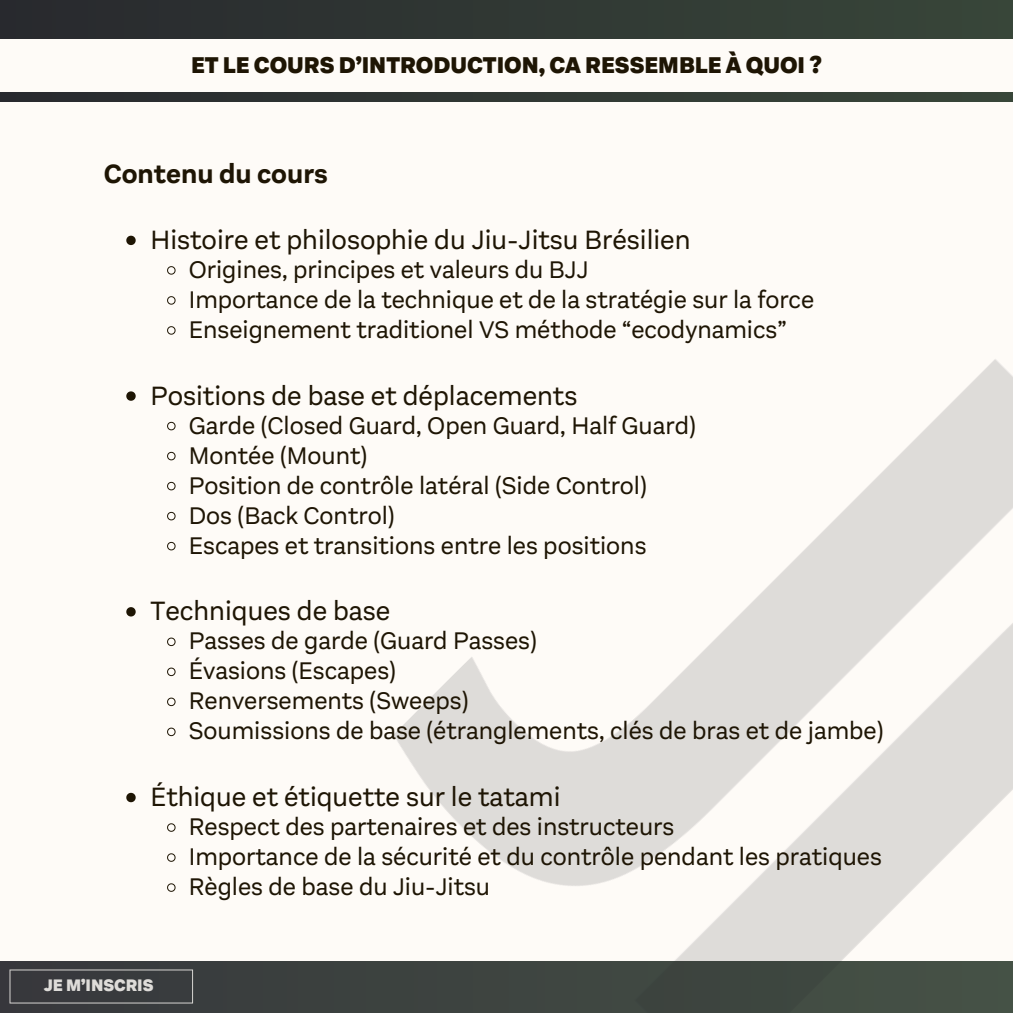
<style>
.page{position:relative;width:1013px;height:1013px;background:#fff}
.page>*{position:absolute;margin:0;border:0;box-sizing:border-box;transform-origin:0 0}
.t1{font:27.5px "Aestetico";color:#1e1504}
.t2{font:700 27.5px "Aestetico";color:#1e1504}
.t3{font:25px "Aestetico";color:#1e1504}
.t4{font:900 23.75px "Aestetico";color:#1e1504}
.t5{font:900 17.25px "Aestetico";color:#dedcd9}
</style>
<div class="page">
<div style="left:0;top:0;width:1012px;height:1012px;background:#fefbf7"></div>
<div style="left:0;top:0;width:1012px;height:39px;background:linear-gradient(to right,#28292e,#384639)"></div>
<div style="left:0;top:961px;width:1012px;height:51px;background:#3a3f3e"></div>
<img style="left:394px;top:359px;width:618px;height:653px">
<svg style="left:0;top:93px;width:1012px;height:9px;background:#2f3733"></svg>
<svg style="left:126px;top:236px;width:10px;height:9px"></svg>
<svg style="left:167px;top:266px;width:9px;height:9px"></svg>
<svg style="left:167px;top:296px;width:9px;height:9px"></svg>
<svg style="left:167px;top:326px;width:9px;height:9px"></svg>
<svg style="left:126px;top:391px;width:10px;height:10px"></svg>
<svg style="left:167px;top:421px;width:9px;height:10px"></svg>
<svg style="left:167px;top:451px;width:9px;height:10px"></svg>
<svg style="left:167px;top:481px;width:9px;height:10px"></svg>
<svg style="left:167px;top:511px;width:9px;height:10px"></svg>
<svg style="left:167px;top:541px;width:9px;height:10px"></svg>
<svg style="left:126px;top:607px;width:10px;height:9px"></svg>
<svg style="left:167px;top:637px;width:9px;height:9px"></svg>
<svg style="left:167px;top:667px;width:9px;height:9px"></svg>
<svg style="left:167px;top:697px;width:9px;height:9px"></svg>
<svg style="left:167px;top:727px;width:9px;height:9px"></svg>
<svg style="left:126px;top:792px;width:10px;height:10px"></svg>
<svg style="left:167px;top:823px;width:9px;height:9px"></svg>
<svg style="left:167px;top:853px;width:9px;height:9px"></svg>
<svg style="left:167px;top:883px;width:9px;height:9px"></svg>
<svg style="left:10px;top:969px;width:183px;height:34px"></svg>
<h3 class="t4" style="left:191px;top:50px;width:632px">ET LE COURS D’INTRODUCTION, CA RESSEMBLE À QUOI ?</h3>
<h1 class="t2" style="left:104px;top:156px;width:225px">Contenu du cours</h1>
<p class="t1" style="left:150px;top:222px;width:541px">Histoire et philosophie du Jiu-Jitsu Brésilien</p>
<p class="t3" style="left:189px;top:253px;width:401px">Origines, principes et valeurs du BJJ</p>
<p class="t3" style="left:189px;top:283px;width:627px">Importance de la technique et de la stratégie sur la force</p>
<p class="t3" style="left:189px;top:313px;width:599px">Enseignement traditionel VS méthode “ecodynamics”</p>
<p class="t1" style="left:150px;top:377px;width:428px">Positions de base et déplacements</p>
<p class="t3" style="left:189px;top:409px;width:508px">Garde (Closed Guard, Open Guard, Half Guard)</p>
<p class="t3" style="left:189px;top:439px;width:180px">Montée (Mount)</p>
<p class="t3" style="left:189px;top:469px;width:459px">Position de contrôle latéral (Side Control)</p>
<p class="t3" style="left:189px;top:499px;width:207px">Dos (Back Control)</p>
<p class="t3" style="left:189px;top:529px;width:459px">Escapes et transitions entre les positions</p>
<p class="t1" style="left:150px;top:593px;width:241px">Techniques de base</p>
<p class="t3" style="left:189px;top:625px;width:349px">Passes de garde (Guard Passes)</p>
<p class="t3" style="left:189px;top:655px;width:209px">Évasions (Escapes)</p>
<p class="t3" style="left:189px;top:685px;width:281px">Renversements (Sweeps)</p>
<p class="t3" style="left:189px;top:715px;width:696px">Soumissions de base (étranglements, clés de bras et de jambe)</p>
<p class="t1" style="left:150px;top:779px;width:411px">Éthique et étiquette sur le tatami</p>
<p class="t3" style="left:189px;top:810px;width:487px">Respect des partenaires et des instructeurs</p>
<p class="t3" style="left:189px;top:840px;width:694px">Importance de la sécurité et du contrôle pendant les pratiques</p>
<p class="t3" style="left:189px;top:870px;width:303px">Règles de base du Jiu-Jitsu</p>
<p class="t5" style="left:44px;top:974px;width:111px">JE M’INSCRIS</p>
</div>
